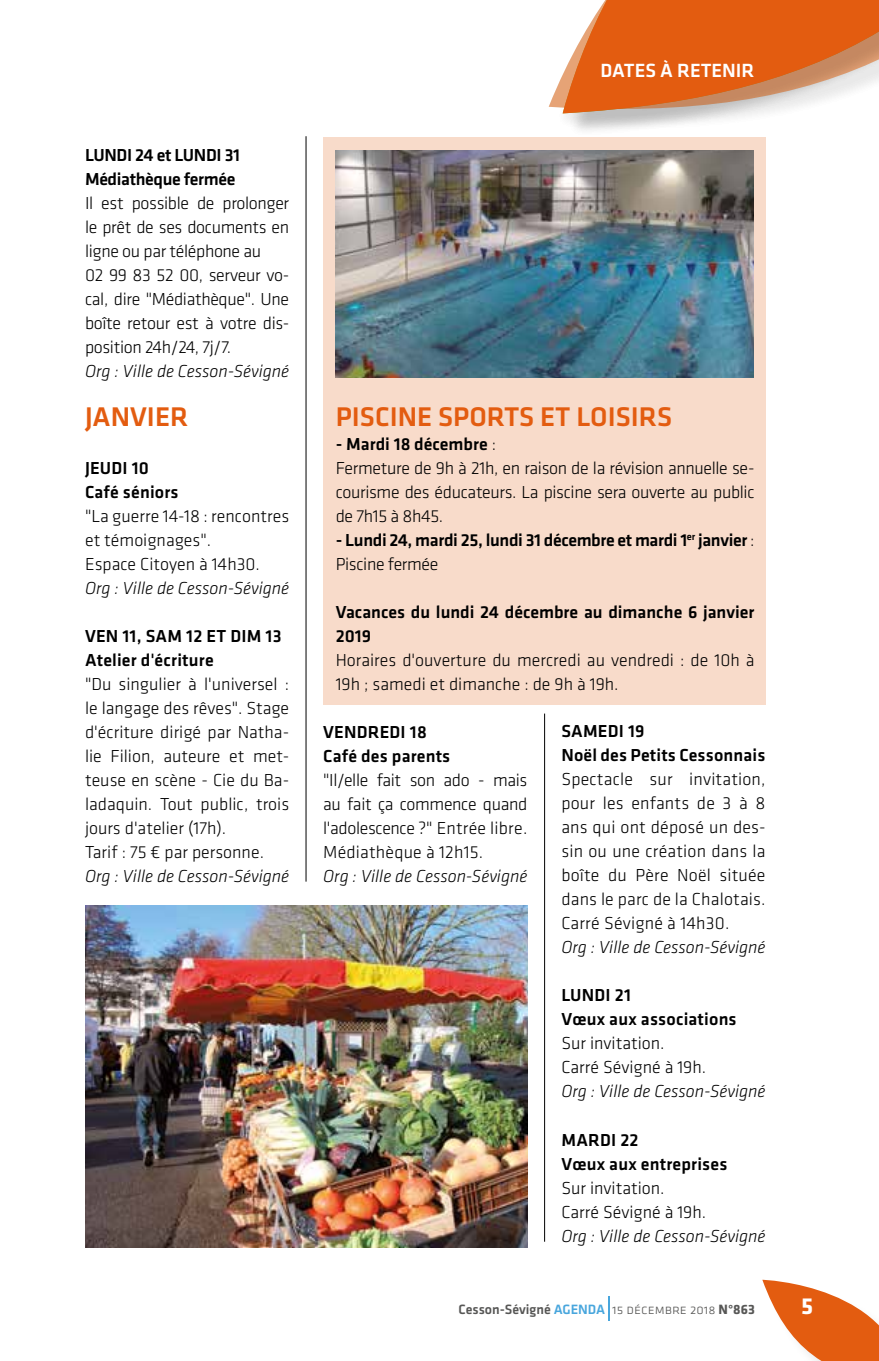
<style>
.page{position:relative;width:879px;height:1361px;background:#fff}
.page>*{position:absolute;margin:0;border:0;box-sizing:border-box;transform-origin:0 0}
.t1{font:500 28px "Klavika";color:#e35c10}
.t2{font:700 24px "Klavika";color:#fff}
.t3{font:500 19.8px "Klavika";color:#fff}
.t4{font:300 18px/24px "Klavika";color:#000}
.t5{font:300 18px/24px "Klavika";letter-spacing:-.02em;color:#000}
.t6{font:500 18px/24px "Klavika";letter-spacing:.01em;color:#000}
.t7{font:italic 300 18px "Klavika";color:#000}
.t8{font:500 18px/24px "Klavika";letter-spacing:-.02em;color:#000}
.t9{font:500 14px "Klavika";color:#575756}
.s1{font-weight:500}
.s2{font-weight:300}
.s3{color:#48a6dd}
.s4{font-family:"Klavika Light Caps SC";font-weight:400}
.s5{font-weight:700}
</style>
<div class="page">
<div style="left:323px;top:137px;width:442px;height:568px;background:#f8dbca"></div>
<svg style="left:762px;top:1279px;width:117px;height:82px"></svg>
<div style="left:567px;top:0;width:312px;height:138px;background:#000;opacity:.1"></div>
<svg style="left:549px;top:0;width:330px;height:123px"></svg>
<hr style="left:306px;top:136px;width:1px;height:745px;background:#000">
<hr style="left:544px;top:713px;width:1px;height:528px;background:#000">
<svg style="left:608px;top:1296px;width:1px;height:24px"></svg>
<img style="left:85px;top:905px;width:442px;height:342px">
<img style="left:335px;top:151px;width:419px;height:226px">
<p class="t8" style="left:85px;top:143px;width:156px">LUNDI 24 et LUNDI 31<br>Médiathèque fermée</p>
<p class="t5" style="left:85px;top:191px;width:206px">Il est possible de prolonger le prêt de ses documents en ligne ou par téléphone au<br>02 99 83 52 00, serveur vo&shy;cal, dire "Médiathèque". Une boîte retour est à votre dis&shy;position 24h/24, 7j/7.</p>
<p class="t7" style="left:85px;top:360px;width:206px">Org : Ville de Cesson-Sévigné</p>
<h1 class="t1" style="left:85px;top:397px;width:105px">JANVIER</h1>
<p class="t6" style="left:85px;top:455px;width:95px">JEUDI 10<br>Café séniors</p>
<p class="t4" style="left:85px;top:503px;width:206px">"La guerre 14-18 : rencontres et témoignages".<br>Espace Citoyen à 14h30.</p>
<p class="t7" style="left:85px;top:577px;width:206px">Org : Ville de Cesson-Sévigné</p>
<p class="t6" style="left:85px;top:623px;width:198px">VEN 11, SAM 12 ET DIM 13<br>Atelier d'écriture</p>
<p class="t4" style="left:85px;top:671px;width:206px">"Du singulier à l'universel : le langage des rêves". Stage d'écriture dirigé par Natha&shy;lie Filion, auteure et met&shy;teuse en scène - Cie du Ba&shy;ladaquin. Tout public, trois jours d'atelier (17h).<br>Tarif : 75 € par personne.</p>
<p class="t7" style="left:85px;top:864px;width:206px">Org : Ville de Cesson-Sévigné</p>
<p class="t3" style="left:600px;top:57px;width:155px">DATES À RETENIR</p>
<h1 class="t1" style="left:336px;top:397px;width:338px">PISCINE SPORTS ET LOISIRS</h1>
<p class="t5" style="left:336px;top:431px;width:420px"><span class="s1">- Mardi 18 décembre</span> :<br>Fermeture de 9h à 21h, en raison de la révision annuelle se&shy;courisme des éducateurs. La piscine sera ouverte au public de 7h15 à 8h45.</p>
<p class="t8" style="left:336px;top:527px;width:420px">- Lundi 24, mardi 25, lundi 31 décembre et mardi 1<sup>er</sup> janvier <span class="s2">:<br>Piscine fermée</span></p>
<p class="t6" style="left:336px;top:599px;width:420px">Vacances du lundi 24 décembre au dimanche 6 janvier<br>2019</p>
<p class="t4" style="left:336px;top:647px;width:420px">Horaires d'ouverture du mercredi au vendredi : de 10h à<br>19h ; samedi et dimanche : de 9h à 19h.</p>
<p class="t6" style="left:323px;top:719px;width:129px">VENDREDI 18<br>Café des parents</p>
<p class="t4" style="left:323px;top:767px;width:206px;text-align:justify">"Il/elle fait son ado - mais au fait ça commence quand l'adolescence ?" Entrée libre.<br>Médiathèque à 12h15.</p>
<p class="t7" style="left:323px;top:864px;width:206px">Org : Ville de Cesson-Sévigné</p>
<p class="t6" style="left:561px;top:719px;width:206px">SAMEDI 19<br>Noël des Petits Cessonnais</p>
<p class="t4" style="left:561px;top:767px;width:206px;text-align:justify">Spectacle sur invitation, pour les enfants de 3 à 8 ans qui ont déposé un des&shy;sin ou une création dans la boîte du Père Noël située dans le parc de la Chalotais.<br>Carré Sévigné à 14h30.</p>
<p class="t7" style="left:561px;top:936px;width:206px">Org : Ville de Cesson-Sévigné</p>
<p class="t6" style="left:561px;top:983px;width:177px">LUNDI 21<br>Vœux aux associations</p>
<p class="t4" style="left:561px;top:1031px;width:146px">Sur invitation.<br>Carré Sévigné à 19h.</p>
<p class="t7" style="left:561px;top:1080px;width:206px">Org : Ville de Cesson-Sévigné</p>
<p class="t6" style="left:561px;top:1127px;width:167px">MARDI 22<br>Vœux aux entreprises</p>
<p class="t4" style="left:561px;top:1175px;width:146px">Sur invitation.<br>Carré Sévigné à 19h.</p>
<p class="t7" style="left:561px;top:1224px;width:206px">Org : Ville de Cesson-Sévigné</p>
<p class="t9" style="left:458px;top:1299px;width:298px">Cesson-Sévigné <span class="s3">AGENDA</span> <span class="s4">15 décembre 2018</span> <span class="s5">N°863</span></p>
<h2 class="t2" style="left:801px;top:1288px;width:13px">5</h2>
</div>
